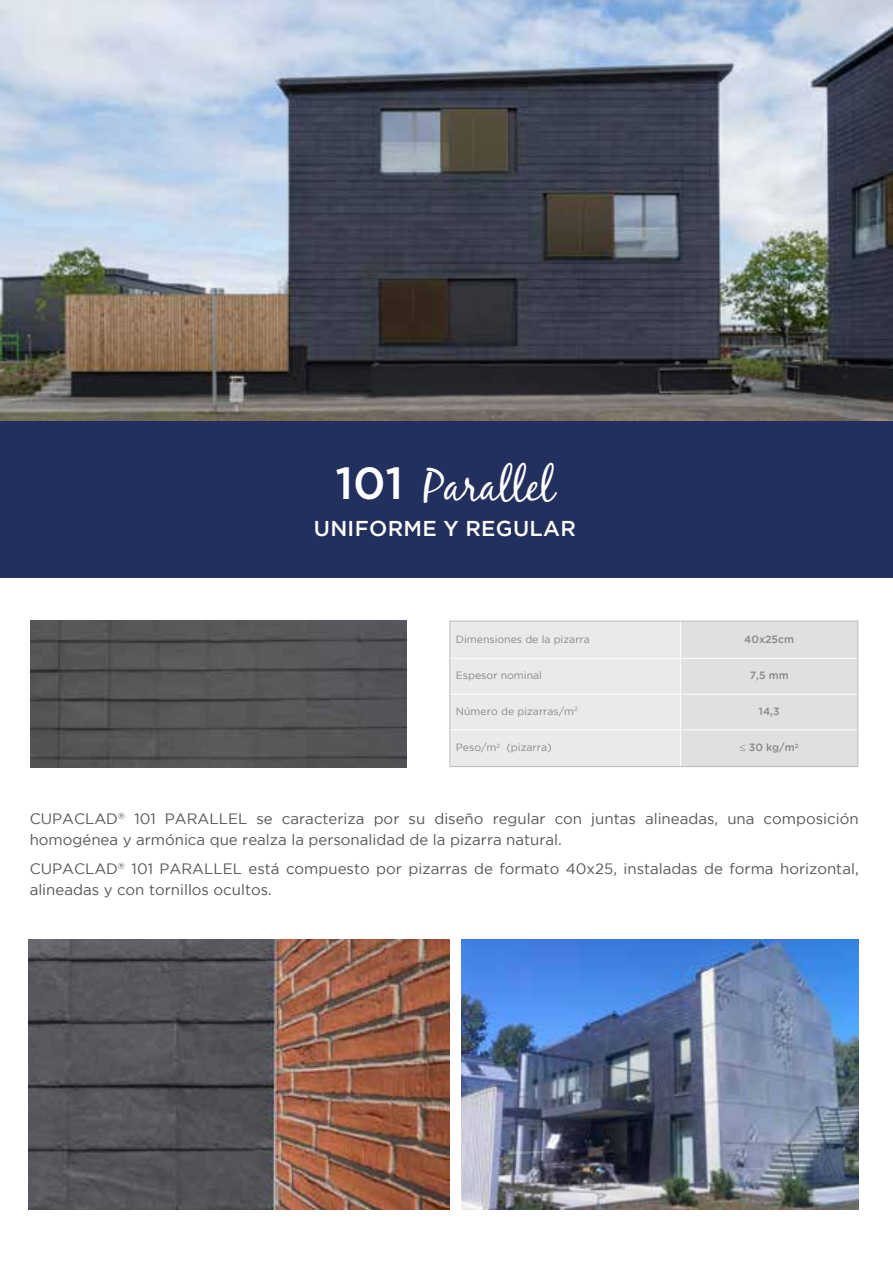
<style>
.page{position:relative;width:893px;height:1263px;background:#fff}
.page>*{position:absolute;margin:0;border:0;box-sizing:border-box;transform-origin:0 0}
.t1{font:45px "Black Jack";color:#fff}
.t2{font:500 21.45px "Gotham";letter-spacing:.015em;color:#fff}
.t3{font:15px/21px "Gotham";color:#55565a}
.t4{font:10.5px "Gotham";color:#878787}
.t5{font:500 10.5px "Gotham";color:#878787}
.s1{font-family:"Gotham";font-weight:500}
</style>
<div class="page">
<div style="left:0;top:421px;width:893px;height:157px;background:#232f5d"></div>
<img style="left:0;top:0;width:893px;height:421px">
<img style="left:30px;top:621px;width:376px;height:147px">
<svg style="left:450px;top:622px;width:407px;height:144px"></svg>
<hr style="left:680px;top:621px;width:1px;height:37px;background:#fff">
<hr style="left:450px;top:658px;width:231px;height:1px;background:#fff">
<hr style="left:681px;top:658px;width:176px;height:1px;background:#fff">
<hr style="left:680px;top:659px;width:1px;height:35px;background:#fff">
<hr style="left:450px;top:694px;width:231px;height:1px;background:#fff">
<hr style="left:681px;top:694px;width:176px;height:1px;background:#fff">
<hr style="left:680px;top:695px;width:1px;height:34px;background:#fff">
<hr style="left:450px;top:729px;width:231px;height:1px;background:#fff">
<hr style="left:681px;top:729px;width:176px;height:1px;background:#fff">
<hr style="left:680px;top:730px;width:1px;height:36px;background:#fff">
<hr style="left:449px;top:621px;width:232px;height:1px;background:#bababa">
<hr style="left:449px;top:621px;width:1px;height:37px;background:#bababa">
<hr style="left:681px;top:621px;width:177px;height:1px;background:#bababa">
<hr style="left:857px;top:621px;width:1px;height:37px;background:#bababa">
<hr style="left:449px;top:658px;width:1px;height:36px;background:#bababa">
<hr style="left:857px;top:658px;width:1px;height:36px;background:#bababa">
<hr style="left:449px;top:694px;width:1px;height:36px;background:#bababa">
<hr style="left:857px;top:694px;width:1px;height:36px;background:#bababa">
<hr style="left:449px;top:730px;width:1px;height:36px;background:#bababa">
<hr style="left:857px;top:730px;width:1px;height:36px;background:#bababa">
<hr style="left:449px;top:766px;width:232px;height:1px;background:#bababa">
<hr style="left:681px;top:766px;width:177px;height:1px;background:#bababa">
<img style="left:461px;top:939px;width:398px;height:270px">
<img style="left:29px;top:939px;width:420px;height:270px">
<h1 class="t1" style="left:335px;top:459px;width:220px"><span class="s1">101</span> Parallel</h1>
<h2 class="t2" style="left:314px;top:516px;width:264px">UNIFORME Y REGULAR</h2>
<p class="t4" style="left:456px;top:633px;width:136px">Dimensiones de la pizarra</p>
<p class="t5" style="left:744px;top:633px;width:51px">40x25cm</p>
<p class="t4" style="left:456px;top:670px;width:88px">Espesor nominal</p>
<p class="t5" style="left:750px;top:670px;width:40px">7,5 mm</p>
<p class="t4" style="left:456px;top:705px;width:123px">Número de pizarras/m<sup>2</sup></p>
<p class="t5" style="left:759px;top:705px;width:22px">14,3</p>
<p class="t4" style="left:456px;top:742px;width:97px">Peso/m<sup>2</sup> (pizarra)</p>
<p class="t5" style="left:740px;top:741px;width:60px">≤ 30 kg/m<sup>2</sup></p>
<p class="t3" style="left:30px;top:808px;width:830px">CUPACLAD<sup>®</sup> 101 PARALLEL se caracteriza por su diseño regular con juntas alineadas, una composición homogénea y armónica que realza la personalidad de la pizarra natural.</p>
<p class="t3" style="left:30px;top:858px;width:830px">CUPACLAD<sup>®</sup> 101 PARALLEL está compuesto por pizarras de formato 40x25, instaladas de forma horizontal, alineadas y con tornillos ocultos.</p>
</div>
